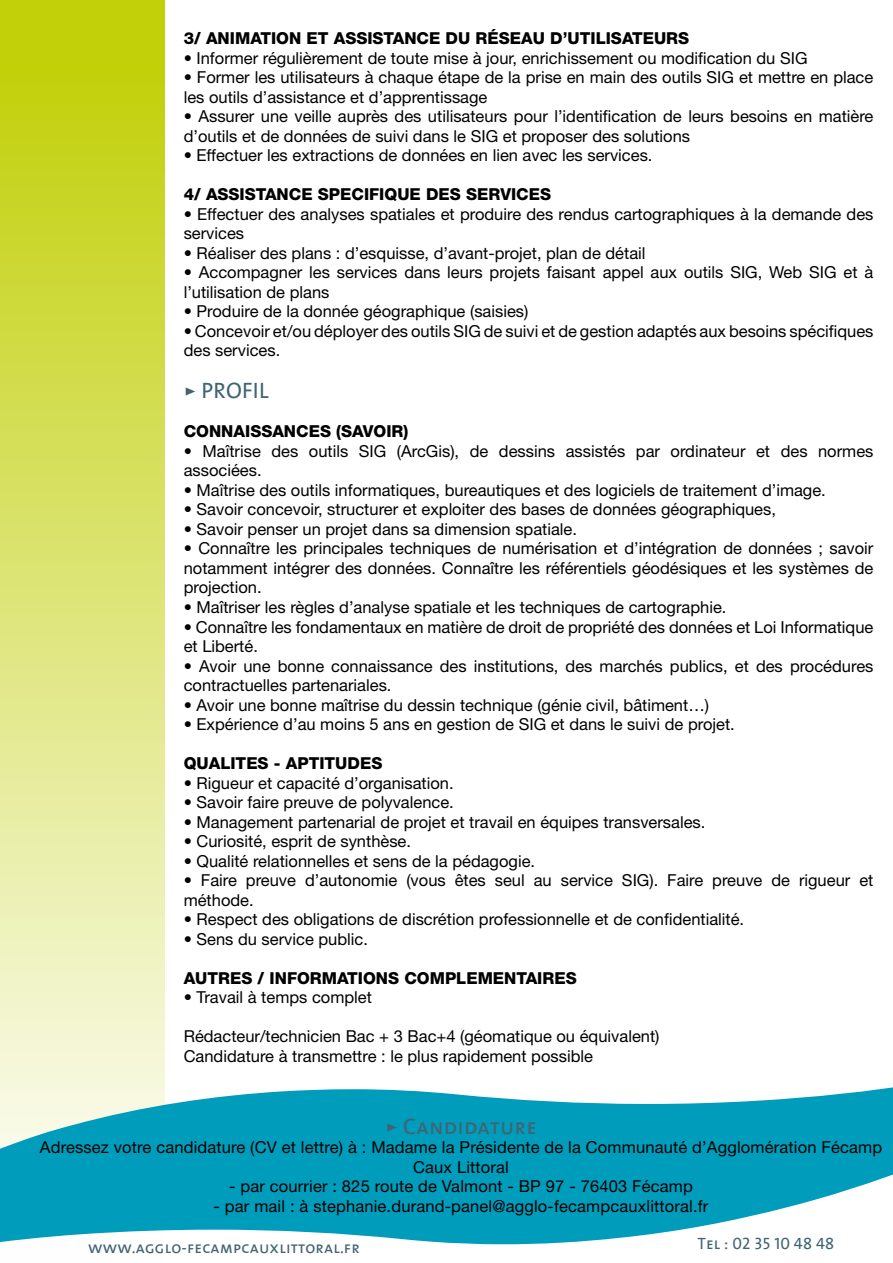
<style>
.page{position:relative;width:893px;height:1263px;background:#fff}
.page>*{position:absolute;margin:0;border:0;box-sizing:border-box;transform-origin:0 0}
.t1{font:22.5px "The Sans Caps";letter-spacing:.01em;color:#416473}
.t2{font:16.5px/19.5px "Helvetica Neue LT Std";color:#000}
.t3{font:800 16.5px "Helvetica Neue LT Std";color:#000}
.t4{font:16.5px "The Sans Caps";letter-spacing:.01em;color:#416473}
</style>
<div class="page">
<svg style="left:0;top:0;width:165px;height:1015px;background:#d8e165"></svg>
<svg style="left:0;top:1015px;width:893px;height:230px;fill:#009cbb"></svg>
<p class="t3" style="left:184px;top:28px;width:507px">3/ ANIMATION ET ASSISTANCE DU RÉSEAU D’UTILISATEURS</p>
<p class="t2" style="left:184px;top:48px;width:625px">• Informer régulièrement de toute mise à jour, enrichissement ou modification du SIG</p>
<p class="t2" style="left:184px;top:67px;width:691px">• Former les utilisateurs à chaque étape de la prise en main des outils SIG et mettre en place les outils d’assistance et d’apprentissage</p>
<p class="t2" style="left:184px;top:106px;width:691px">• Assurer une veille auprès des utilisateurs pour l’identification de leurs besoins en matière d’outils et de données de suivi dans le SIG et proposer des solutions</p>
<p class="t2" style="left:184px;top:145px;width:470px">• Effectuer les extractions de données en lien avec les services.</p>
<p class="t3" style="left:184px;top:184px;width:369px">4/ ASSISTANCE SPECIFIQUE DES SERVICES</p>
<p class="t2" style="left:184px;top:204px;width:691px">• Effectuer des analyses spatiales et produire des rendus cartographiques à la demande des services</p>
<p class="t2" style="left:184px;top:243px;width:463px">• Réaliser des plans : d’esquisse, d’avant-projet, plan de détail</p>
<p class="t2" style="left:184px;top:262px;width:691px">• Accompagner les services dans leurs projets faisant appel aux outils SIG, Web SIG et à l’utilisation de plans</p>
<p class="t2" style="left:184px;top:301px;width:346px">• Produire de la donnée géographique (saisies)</p>
<p class="t2" style="left:184px;top:321px;width:691px">• Concevoir et/ou déployer des outils SIG de suivi et de gestion adaptés aux besoins spécifiques des services.</p>
<h1 class="t1" style="left:184px;top:372px;width:86px">&gt; PROFIL</h1>
<p class="t3" style="left:184px;top:422px;width:226px">CONNAISSANCES (SAVOIR)</p>
<p class="t2" style="left:184px;top:441px;width:691px">• Maîtrise des outils SIG (ArcGis), de dessins assistés par ordinateur et des normes associées.</p>
<p class="t2" style="left:184px;top:480px;width:644px">• Maîtrise des outils informatiques, bureautiques et des logiciels de traitement d’image.</p>
<p class="t2" style="left:184px;top:500px;width:594px">• Savoir concevoir, structurer et exploiter des bases de données géographiques,</p>
<p class="t2" style="left:184px;top:519px;width:395px">• Savoir penser un projet dans sa dimension spatiale.</p>
<p class="t2" style="left:184px;top:539px;width:691px;text-align:justify">• Connaître les principales techniques de numérisation et d’intégration de données ; savoir notamment intégrer des données. Connaître les référentiels géodésiques et les systèmes de projection.</p>
<p class="t2" style="left:184px;top:597px;width:544px">• Maîtriser les règles d’analyse spatiale et les techniques de cartographie.</p>
<p class="t2" style="left:184px;top:617px;width:691px">• Connaître les fondamentaux en matière de droit de propriété des données et Loi Informatique et Liberté.</p>
<p class="t2" style="left:184px;top:656px;width:691px">• Avoir une bonne connaissance des institutions, des marchés publics, et des procédures contractuelles partenariales.</p>
<p class="t2" style="left:184px;top:695px;width:527px">• Avoir une bonne maîtrise du dessin technique (génie civil, bâtiment…)</p>
<p class="t2" style="left:184px;top:714px;width:553px">• Expérience d’au moins 5 ans en gestion de SIG et dans le suivi de projet.</p>
<p class="t3" style="left:184px;top:753px;width:200px">QUALITES - APTITUDES</p>
<p class="t2" style="left:184px;top:773px;width:271px">• Rigueur et capacité d’organisation.</p>
<p class="t2" style="left:184px;top:792px;width:272px">• Savoir faire preuve de polyvalence.</p>
<p class="t2" style="left:184px;top:812px;width:523px">• Management partenarial de projet et travail en équipes transversales.</p>
<p class="t2" style="left:184px;top:831px;width:229px">• Curiosité, esprit de synthèse.</p>
<p class="t2" style="left:184px;top:851px;width:353px">• Qualité relationnelles et sens de la pédagogie.</p>
<p class="t2" style="left:184px;top:870px;width:691px">• Faire preuve d’autonomie (vous êtes seul au service SIG). Faire preuve de rigueur et méthode.</p>
<p class="t2" style="left:184px;top:909px;width:562px">• Respect des obligations de discrétion professionnelle et de confidentialité.</p>
<p class="t2" style="left:184px;top:929px;width:186px">• Sens du service public.</p>
<p class="t3" style="left:184px;top:968px;width:394px">AUTRES / INFORMATIONS COMPLEMENTAIRES</p>
<p class="t2" style="left:184px;top:987px;width:190px">• Travail à temps complet</p>
<p class="t2" style="left:184px;top:1026px;width:477px">Rédacteur/technicien Bac + 3 Bac+4 (géomatique ou équivalent)<br>Candidature à transmettre : le plus rapidement possible</p>
<h1 class="t1" style="left:385px;top:1107px;width:153px">&gt; Candidature</h1>
<p class="t2" style="left:40px;top:1137px;width:844px;text-align:center">Adressez votre candidature (CV et lettre) à : Madame la Présidente de la Communauté d’Agglomération Fécamp<br>Caux Littoral</p>
<p class="t2" style="left:229px;top:1176px;width:465px">- par courrier : 825 route de Valmont - BP 97 - 76403 Fécamp</p>
<p class="t2" style="left:214px;top:1196px;width:496px">- par mail : à stephanie.durand-panel@agglo-fecampcauxlittoral.fr</p>
<p class="t4" style="left:88px;top:1233px;width:273px">www.agglo-fecampcauxlittoral.fr</p>
<p class="t4" style="left:697px;top:1230px;width:138px">Tel : 02 35 10 48 48</p>
</div>
